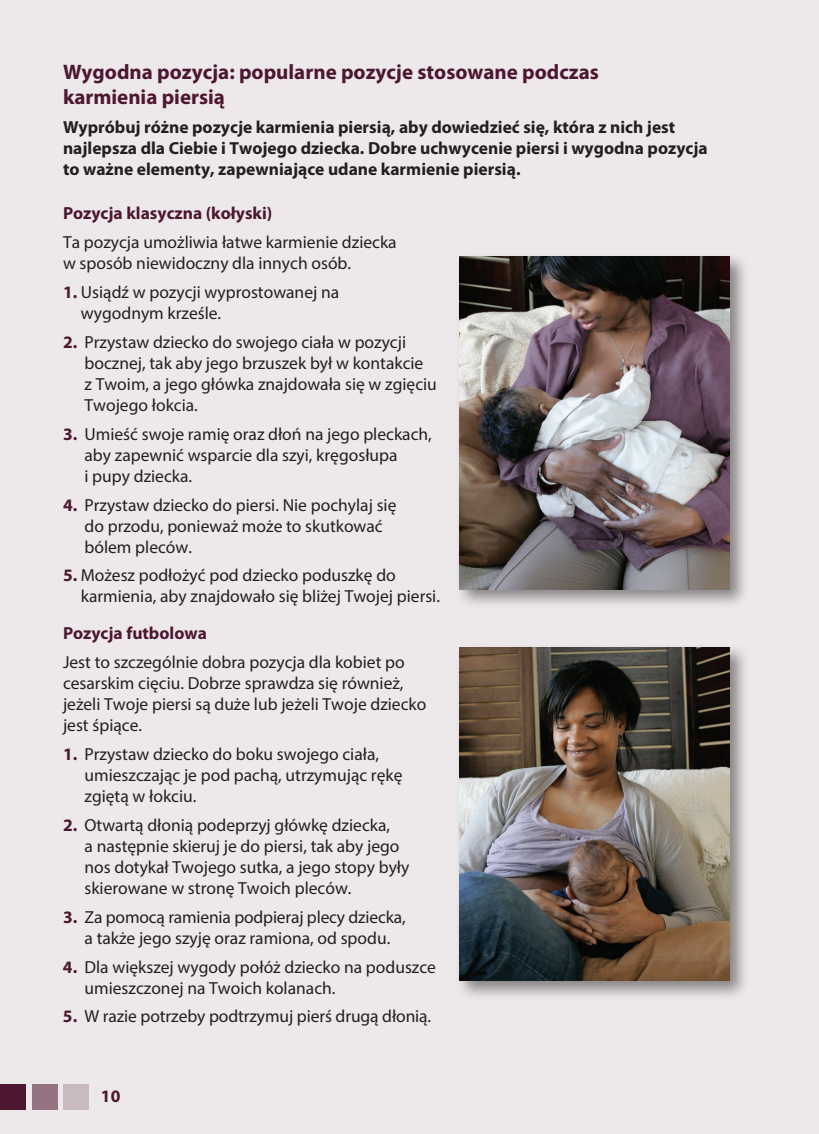
<style>
.page{position:relative;width:819px;height:1134px;background:#ede8ea}
.page>*{position:absolute;margin:0;border:0;box-sizing:border-box;transform-origin:0 0}
.t1{font:700 21px/25.2px "Myriad Pro";color:#4d1731}
.t2{font:17.5px/21px "Myriad Pro";color:#231f20}
.t3{font:700 17.5px/21px "Myriad Pro";color:#231f20}
.t4{font:700 17.5px "Myriad Pro";color:#4d1731}
.s1{font-weight:700;color:#4d1731}
</style>
<div class="page">
<div style="left:0;top:1084px;width:26px;height:26px;background:#4d1731"></div>
<div style="left:32px;top:1084px;width:26px;height:26px;background:#947483"></div>
<div style="left:63px;top:1084px;width:26px;height:26px;background:#c9b9c1"></div>
<div style="left:455px;top:252px;width:295px;height:358px;background:#231f20;opacity:.5"></div>
<img style="left:459px;top:257px;width:270px;height:332px">
<div style="left:455px;top:643px;width:295px;height:358px;background:#231f20;opacity:.5"></div>
<img style="left:459px;top:648px;width:270px;height:332px">
<p class="t1" style="left:63px;top:58px;width:537px">Wygodna pozycja: popularne pozycje stosowane podczas karmienia piersią</p>
<p class="t3" style="left:63px;top:116px;width:646px">Wypróbuj różne pozycje karmienia piersią, aby dowiedzieć się, która z nich jest najlepsza dla Ciebie i Twojego dziecka. Dobre uchwycenie piersi i wygodna pozycja to ważne elementy, zapewniające udane karmienie piersią.</p>
<p class="t4" style="left:63px;top:202px;width:211px">Pozycja klasyczna (kołyski)</p>
<p class="t2" style="left:63px;top:231px;width:335px">Ta pozycja umożliwia łatwe karmienie dziecka w sposób niewidoczny dla innych osób.</p>
<p class="t2" style="left:81px;top:281px;width:260px;text-indent:-18px"><span class="s1">1.</span> Usiądź w pozycji wyprostowanej na wygodnym krześle.</p>
<p class="t2" style="left:85px;top:331px;width:354px;text-indent:-22px"><span class="s1">2.</span> Przystaw dziecko do swojego ciała w pozycji bocznej, tak aby jego brzuszek był w kontakcie<br>z Twoim, a jego główka znajdowała się w zgięciu Twojego łokcia.</p>
<p class="t2" style="left:85px;top:423px;width:349px;text-indent:-22px"><span class="s1">3.</span> Umieść swoje ramię oraz dłoń na jego pleckach, aby zapewnić wsparcie dla szyi, kręgosłupa<br>i pupy dziecka.</p>
<p class="t2" style="left:85px;top:494px;width:313px;text-indent:-22px"><span class="s1">4.</span> Przystaw dziecko do piersi. Nie pochylaj się do przodu, ponieważ może to skutkować bólem pleców.</p>
<p class="t2" style="left:81px;top:565px;width:361px;text-indent:-18px"><span class="s1">5.</span> Możesz podłożyć pod dziecko poduszkę do karmienia, aby znajdowało się bliżej Twojej piersi.</p>
<p class="t4" style="left:63px;top:622px;width:145px">Pozycja futbolowa</p>
<p class="t2" style="left:63px;top:651px;width:365px">Jest to szczególnie dobra pozycja dla kobiet po cesarskim cięciu. Dobrze sprawdza się również, jeżeli Twoje piersi są duże lub jeżeli Twoje dziecko jest śpiące.</p>
<p class="t2" style="left:85px;top:743px;width:319px;text-indent:-22px"><span class="s1">1.</span> Przystaw dziecko do boku swojego ciała, umieszczając je pod pachą, utrzymując rękę zgiętą w łokciu.</p>
<p class="t2" style="left:85px;top:814px;width:326px;text-indent:-22px"><span class="s1">2.</span> Otwartą dłonią podeprzyj główkę dziecka,<br>a następnie skieruj je do piersi, tak aby jego nos dotykał Twojego sutka, a jego stopy były skierowane w stronę Twoich pleców.</p>
<p class="t2" style="left:63px;top:906px;width:344px;text-align:center"><span class="s1">3.</span> Za pomocą ramienia podpieraj plecy dziecka, a także jego szyję oraz ramiona, od spodu.</p>
<p class="t2" style="left:85px;top:956px;width:353px;text-indent:-22px"><span class="s1">4.</span> Dla większej wygody połóż dziecko na poduszce umieszczonej na Twoich kolanach.</p>
<p class="t2" style="left:63px;top:1006px;width:370px"><span class="s1">5.</span> W razie potrzeby podtrzymuj pierś drugą dłonią.</p>
<p class="t4" style="left:101px;top:1084px;width:21px">10</p>
</div>
